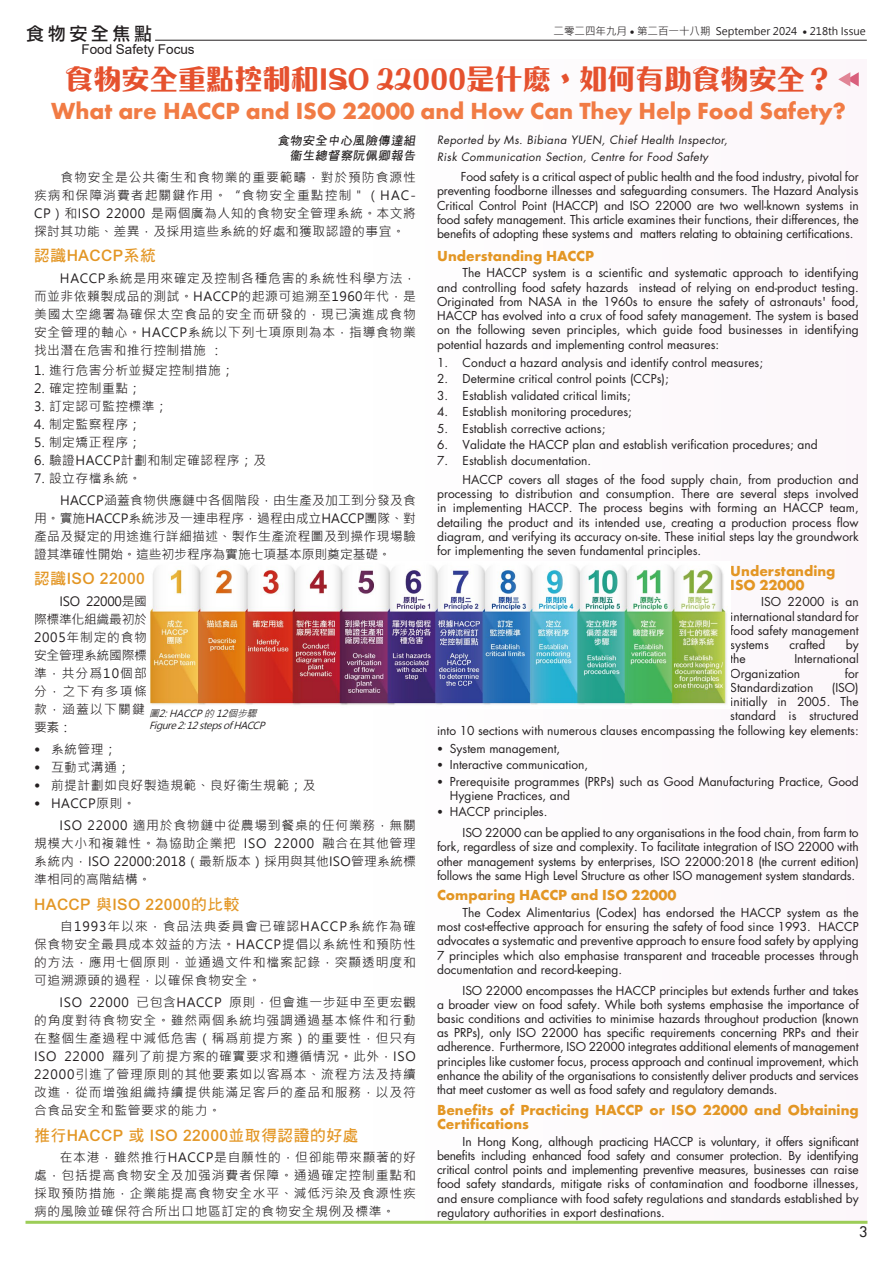
<style>
.page{position:relative;width:893px;height:1263px;background:#fff}
.page>*{position:absolute;margin:0;border:0;box-sizing:border-box;transform-origin:0 0}
.C_title_L{font:800 28.5px "M Gentle HK";letter-spacing:-.01em;color:#e5512e}
.E_title_L{font:700 24px "Futura T";color:#f17b44}
.t1{font:18px "DF Li Hei Md HK BF";letter-spacing:.2em;color:#231f20}
.text{font:15.75px "DF Hei Bd HKP BF";letter-spacing:.04em;color:#e39624}
.etext{font:700 15px/14.2px "Futura T";color:#e39624}
.段落樣式1{font:700 15px "Futura T";color:#e39624}
.t2{font:500 14.25px "Futura";color:#231f20}
.t3{font:13.5px "Arial";color:#231f20}
.text-2{font:12.75px/18px "Microsoft Jheng Hei";letter-spacing:.04em;color:#231f20;text-align:justify}
.text-3{font:12.75px/18px "Microsoft Jheng Hei";letter-spacing:.02em;color:#231f20}
.etext-2{font:12px/14.2px "Futura";color:#231f20;text-align:justify}
.C_reporter{font:12px "DF Hei Bd HKP BF";color:#231f20}
.E_reporter{font:11.25px "Futura";color:#231f20}
.t4{font:10.5px "Microsoft Jheng Hei";color:#231f20}
._7_5中圖註解{font:italic 9.75px "Microsoft Jheng Hei";color:#231f20}
.s1{font-family:"Arial";font-size:13.5px}
.s2{font-family:"Arial";font-weight:900}
</style>
<div class="page">
<svg style="left:838px;top:72px;width:21px;height:14px"></svg>
<hr style="left:26px;top:1221px;width:841px;height:3px;background:#9ccd57">
<img style="left:149px;top:565px;width:578px;height:140px">
<hr style="left:155px;top:40px;width:712px;height:1px;background:#231f20">
<h3 class="t1" style="left:26px;top:25px;width:128px">食物安全焦點</h3>
<p class="t4" style="left:554px;top:25px;width:314px">二零二四年九月 <span class="s1">•</span> 第二百一十八期 September 2024 <span class="s1">•</span> 218th Issue</p>
<p class="t3" style="left:81px;top:40px;width:115px">Food Safety Focus</p>
<p class="C_title_L" style="left:65px;top:60px;width:770px">食物安全重點控制和ISO 22000是什麽、如何有助食物安全？</p>
<p class="E_title_L" style="left:51px;top:97px;width:796px">What are HACCP and ISO 22000 and How Can They Help Food Safety?</p>
<p class="C_reporter" style="left:277px;top:134px;width:141px">食物安全中心風險傳達組</p>
<p class="C_reporter" style="left:290px;top:149px;width:129px">衞生總督察阮佩卿報告</p>
<p class="text-2" style="left:34px;top:168px;width:383px;text-indent:26px">食物安全是公共衞生和食物業的重要範疇，對於預防食源性疾病和保障消費者起關鍵作用。“食物安全重點控制＂（HAC-CP）和ISO 22000 是兩個廣為人知的食物安全管理系統。本文將探討其功能、差異，及採用這些系統的好處和獲取認證的事宜。</p>
<p class="text" style="left:34px;top:248px;width:123px">認識HACCP系統</p>
<p class="text-2" style="left:34px;top:269px;width:383px;text-indent:26px">HACCP系統是用來確定及控制各種危害的系統性科學方法，而並非依賴製成品的測試。HACCP的起源可追溯至1960年代，是美國太空總署為確保太空食品的安全而研發的，現已演進成食物安全管理的軸心。HACCP系統以下列七項原則為本，指導食物業找出潛在危害和推行控制措施：</p>
<p class="text-2" style="left:34px;top:361px;width:202px">1. 進行危害分析並擬定控制措施；</p>
<p class="text-2" style="left:34px;top:379px;width:109px">2. 確定控制重點；</p>
<p class="text-2" style="left:34px;top:397px;width:135px">3. 訂定認可監控標準；</p>
<p class="text-2" style="left:34px;top:415px;width:109px">4. 制定監察程序；</p>
<p class="text-2" style="left:34px;top:433px;width:109px">5. 制定矯正程序；</p>
<p class="text-2" style="left:34px;top:451px;width:234px">6. 驗證HACCP計劃和制定確認程序；及</p>
<p class="text-2" style="left:34px;top:469px;width:109px">7. 設立存檔系統。</p>
<p class="text-2" style="left:34px;top:491px;width:383px;text-indent:26px">HACCP涵蓋食物供應鏈中各個階段，由生產及加工到分發及食用。實施HACCP系統涉及一連串程序，過程由成立HACCP團隊、對產品及擬定的用途進行詳細描述、製作生產流程圖及到操作現場驗證其準確性開始。這些初步程序為實施七項基本原則奠定基礎。</p>
<p class="text" style="left:34px;top:571px;width:112px">認識ISO 22000</p>
<p class="text-3" style="left:34px;top:592px;width:114px;text-indent:26px">ISO 22000是國際標準化組織最初於<br>2005年制定的食物安全管理系統國際標準，共分爲10個部分，之下有多項條款，涵蓋以下關鍵要素：</p>
<p class="text-2" style="left:34px;top:740px;width:84px"><span class="s2">•</span> 系統管理；</p>
<p class="text-2" style="left:34px;top:758px;width:98px"><span class="s2">•</span> 互動式溝通；</p>
<p class="text-2" style="left:34px;top:776px;width:283px"><span class="s2">•</span> 前提計劃如良好製造規範、良好衞生規範；及</p>
<p class="text-2" style="left:34px;top:794px;width:103px"><span class="s2">•</span> HACCP原則。</p>
<p class="text-2" style="left:34px;top:816px;width:383px;text-indent:26px">ISO 22000 適用於食物鏈中從農場到餐桌的任何業務，無關規模大小和複雜性。為協助企業把 ISO 22000 融合在其他管理系統内，ISO 22000:2018（最新版本）採用與其他ISO管理系統標準相同的高階結構。</p>
<p class="text" style="left:34px;top:896px;width:207px">HACCP 與ISO 22000的比較</p>
<p class="text-2" style="left:34px;top:917px;width:383px;text-indent:26px">自1993年以來，食品法典委員會已確認HACCP系統作為確保食物安全最具成本效益的方法。HACCP提倡以系統性和預防性的方法，應用七個原則，並通過文件和檔案記錄，突顯透明度和可追溯源頭的過程，以確保食物安全。</p>
<p class="text-2" style="left:34px;top:993px;width:383px;text-indent:26px">ISO 22000 已包含HACCP 原則，但會進一步延申至更宏觀的角度對待食物安全。雖然兩個系統均强調通過基本條件和行動在整個生產過程中減低危害（稱爲前提方案）的重要性，但只有ISO 22000 羅列了前提方案的確實要求和遵循情況。此外，ISO 22000引進了管理原則的其他要素如以客爲本、流程方法及持續改進，從而增強組織持續提供能滿足客戶的產品和服務，以及符合食品安全和監管要求的能力。</p>
<p class="text" style="left:34px;top:1127px;width:326px">推行HACCP 或 ISO 22000並取得認證的好處</p>
<p class="text-2" style="left:34px;top:1148px;width:383px;text-indent:26px">在本港，雖然推行HACCP是自願性的，但卻能帶來顯著的好處，包括提高食物安全及加强消費者保障。通過確定控制重點和採取預防措施，企業能提高食物安全水平、減低污染及食源性疾病的風險並確保符合所出口地區訂定的食物安全規例及標準。</p>
<p class="_7_5中圖註解" style="left:149px;top:707px;width:112px">圖2: HACCP 的 12個步驟</p>
<p class="_7_5中圖註解" style="left:149px;top:719px;width:120px">Figure 2: 12 steps of HACCP</p>
<p class="E_reporter" style="left:437px;top:133px;width:294px">Reported by Ms. Bibiana YUEN, Chief Health Inspector,</p>
<p class="E_reporter" style="left:437px;top:150px;width:272px">Risk Communication Section, Centre for Food Safety</p>
<p class="etext-2" style="left:437px;top:170px;width:423px;text-indent:24px">Food safety is a critical aspect of public health and the food industry, pivotal for preventing foodborne illnesses and safeguarding consumers. The Hazard Analysis Critical Control Point (HACCP) and ISO 22000 are two well-known systems in food safety management. This article examines their functions, their differences, the benefits of adopting these systems and matters relating to obtaining certifications.</p>
<p class="段落樣式1" style="left:437px;top:247px;width:158px">Understanding HACCP</p>
<p class="etext-2" style="left:437px;top:266px;width:423px;text-indent:26px">The HACCP system is a scientific and systematic approach to identifying and controlling food safety hazards instead of relying on end-product testing.<br>Originated from NASA in the 1960s to ensure the safety of astronauts' food, HACCP has evolved into a crux of food safety management. The system is based on the following seven principles, which guide food businesses in identifying potential hazards and implementing control measures:</p>
<p class="etext-2" style="left:437px;top:356px;width:327px">1. Conduct a hazard analysis and identify control measures;</p>
<p class="etext-2" style="left:437px;top:372px;width:233px">2. Determine critical control points (CCPs);</p>
<p class="etext-2" style="left:437px;top:388px;width:195px">3. Establish validated critical limits;</p>
<p class="etext-2" style="left:437px;top:405px;width:196px">4. Establish monitoring procedures;</p>
<p class="etext-2" style="left:437px;top:421px;width:170px">5. Establish corrective actions;</p>
<p class="etext-2" style="left:437px;top:437px;width:382px">6. Validate the HACCP plan and establish verification procedures; and</p>
<p class="etext-2" style="left:437px;top:454px;width:156px">7. Establish documentation.</p>
<p class="etext-2" style="left:437px;top:472px;width:423px;text-indent:26px">HACCP covers all stages of the food supply chain, from production and processing to distribution and consumption. There are several steps involved in implementing HACCP. The process begins with forming an HACCP team, detailing the product and its intended use, creating a production process flow diagram, and verifying its accuracy on-site. These initial steps lay the groundwork for implementing the seven fundamental principles.</p>
<p class="etext" style="left:730px;top:563px;width:107px">Understanding</p>
<p class="etext" style="left:730px;top:578px;width:76px">ISO 22000</p>
<p class="etext-2" style="left:730px;top:595px;width:130px;text-indent:31px">ISO 22000 is an international standard for food safety management systems</p>
<p class="etext-2" style="left:789px;top:638px;width:37px">crafted</p>
<p class="etext-2" style="left:846px;top:638px;width:14px">by</p>
<p class="etext-2" style="left:730px;top:652px;width:17px">the</p>
<p class="etext-2" style="left:730px;top:652px;width:130px;text-indent:64px">International<br>Organization</p>
<p class="etext-2" style="left:845px;top:666px;width:16px">for</p>
<p class="etext-2" style="left:730px;top:680px;width:85px">Standardization</p>
<p class="etext-2" style="left:437px;top:680px;width:423px;text-align:right">(ISO)<br>initially in 2005. The<br>standard is structured<br>into 10 sections with numerous clauses encompassing the following key elements:</p>
<p class="etext-2" style="left:437px;top:742px;width:125px"><span class="s2">•</span> System management,</p>
<p class="etext-2" style="left:437px;top:758px;width:153px"><span class="s2">•</span> Interactive communication,</p>
<p class="etext-2" style="left:450px;top:774px;width:410px;text-indent:-13px"><span class="s2">•</span> Prerequisite programmes (PRPs) such as Good Manufacturing Practice, Good<br>Hygiene Practices, and</p>
<p class="etext-2" style="left:437px;top:805px;width:112px"><span class="s2">•</span> HACCP principles.</p>
<p class="etext-2" style="left:437px;top:826px;width:423px;text-indent:26px">ISO 22000 can be applied to any organisations in the food chain, from farm to fork, regardless of size and complexity. To facilitate integration of ISO 22000 with other management systems by enterprises, ISO 22000:2018 (the current edition) follows the same High Level Structure as other ISO management system standards.</p>
<p class="etext" style="left:437px;top:888px;width:241px">Comparing HACCP and ISO 22000</p>
<p class="etext-2" style="left:437px;top:905px;width:423px;text-indent:26px">The Codex Alimentarius (Codex) has endorsed the HACCP system as the most cost-effective approach for ensuring the safety of food since 1993. HACCP advocates a systematic and preventive approach to ensure food safety by applying 7 principles which also emphasise transparent and traceable processes through documentation and record-keeping.</p>
<p class="etext-2" style="left:437px;top:983px;width:423px;text-indent:26px">ISO 22000 encompasses the HACCP principles but extends further and takes a broader view on food safety. While both systems emphasise the importance of basic conditions and activities to minimise hazards throughout production (known as PRPs), only ISO 22000 has specific requirements concerning PRPs and their adherence. Furthermore, ISO 22000 integrates additional elements of management principles like customer focus, process approach and continual improvement, which enhance the ability of the organisations to consistently deliver products and services that meet customer as well as food safety and regulatory demands.</p>
<p class="etext" style="left:437px;top:1103px;width:423px">Benefits of Practicing HACCP or ISO 22000 and Obtaining<br>Certifications</p>
<p class="etext-2" style="left:437px;top:1134px;width:423px;text-indent:26px">In Hong Kong, although practicing HACCP is voluntary, it offers significant benefits including enhanced food safety and consumer protection. By identifying critical control points and implementing preventive measures, businesses can raise food safety standards, mitigate risks of contamination and foodborne illnesses, and ensure compliance with food safety regulations and standards established by regulatory authorities in export destinations.</p>
<p class="t2" style="left:859px;top:1223px;width:10px">3</p>
</div>
